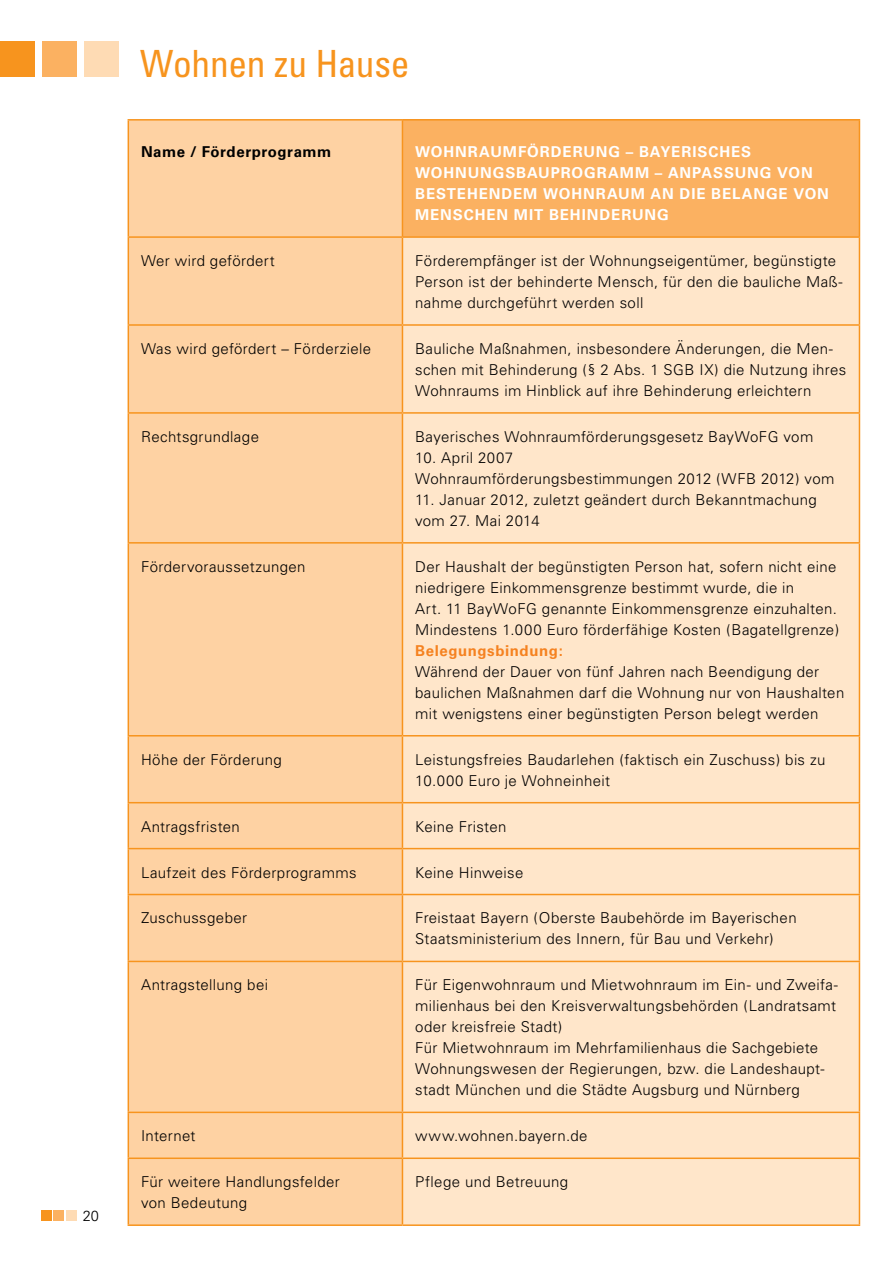
<style>
.page{position:relative;width:893px;height:1263px;background:#fff}
.page>*{position:absolute;margin:0;border:0;box-sizing:border-box;transform-origin:0 0}
.t1{font:condensed 37.5px "Univers";letter-spacing:-.01em;color:#f7941e}
.t2{font:300 15px/21px "Univers";letter-spacing:.025em;color:#000}
.t3{font:700 15px "Univers";letter-spacing:.055em;color:#fff}
.t4{font:700 15px "Univers";letter-spacing:.035em;color:#000}
.t5{font:700 15px "Univers";letter-spacing:.04em;color:#f58220}
.t6{font:300 14.55px "Univers";color:#000}
</style>
<div class="page">
<div style="left:0;top:42px;width:34px;height:35px;background:#f7941e"></div>
<div style="left:42px;top:42px;width:34px;height:35px;background:#fbb161"></div>
<div style="left:84px;top:42px;width:35px;height:35px;background:#fedbb4"></div>
<div style="left:41px;top:1210px;width:10px;height:11px;background:#f7941e"></div>
<div style="left:54px;top:1210px;width:10px;height:11px;background:#fbb161"></div>
<div style="left:66px;top:1210px;width:11px;height:11px;background:#fedbb4"></div>
<div style="left:129px;top:121px;width:273px;height:1103px;background:#fed2a3"></div>
<div style="left:402px;top:120px;width:457px;height:117px;background:#fbb161"></div>
<div style="left:403px;top:238px;width:456px;height:986px;background:#ffe6ca"></div>
<hr style="left:128px;top:119px;width:274px;height:2px;background:#f7941e">
<hr style="left:128px;top:121px;width:1px;height:115px;background:#f7941e">
<hr style="left:402px;top:119px;width:458px;height:2px;background:#f7941e">
<hr style="left:402px;top:121px;width:1px;height:115px;background:#f7941e">
<hr style="left:859px;top:121px;width:1px;height:115px;background:#f7941e">
<hr style="left:128px;top:236px;width:274px;height:2px;background:#f7941e">
<hr style="left:128px;top:238px;width:1px;height:86px;background:#f7941e">
<hr style="left:402px;top:236px;width:458px;height:2px;background:#f7941e">
<hr style="left:402px;top:238px;width:1px;height:86px;background:#f7941e">
<hr style="left:859px;top:238px;width:1px;height:86px;background:#f7941e">
<hr style="left:128px;top:324px;width:274px;height:2px;background:#f7941e">
<hr style="left:128px;top:326px;width:1px;height:86px;background:#f7941e">
<hr style="left:402px;top:324px;width:458px;height:2px;background:#f7941e">
<hr style="left:402px;top:326px;width:1px;height:86px;background:#f7941e">
<hr style="left:859px;top:326px;width:1px;height:86px;background:#f7941e">
<hr style="left:128px;top:412px;width:274px;height:2px;background:#f7941e">
<hr style="left:128px;top:414px;width:1px;height:128px;background:#f7941e">
<hr style="left:402px;top:412px;width:458px;height:2px;background:#f7941e">
<hr style="left:402px;top:414px;width:1px;height:128px;background:#f7941e">
<hr style="left:859px;top:414px;width:1px;height:128px;background:#f7941e">
<hr style="left:128px;top:542px;width:274px;height:2px;background:#f7941e">
<hr style="left:128px;top:544px;width:1px;height:191px;background:#f7941e">
<hr style="left:402px;top:542px;width:458px;height:2px;background:#f7941e">
<hr style="left:402px;top:544px;width:1px;height:191px;background:#f7941e">
<hr style="left:859px;top:544px;width:1px;height:191px;background:#f7941e">
<hr style="left:128px;top:735px;width:274px;height:1px;background:#f7941e">
<hr style="left:128px;top:736px;width:1px;height:66px;background:#f7941e">
<hr style="left:402px;top:735px;width:458px;height:1px;background:#f7941e">
<hr style="left:402px;top:736px;width:1px;height:66px;background:#f7941e">
<hr style="left:859px;top:736px;width:1px;height:66px;background:#f7941e">
<hr style="left:128px;top:802px;width:274px;height:1px;background:#f7941e">
<hr style="left:128px;top:803px;width:1px;height:45px;background:#f7941e">
<hr style="left:402px;top:802px;width:458px;height:1px;background:#f7941e">
<hr style="left:402px;top:803px;width:1px;height:45px;background:#f7941e">
<hr style="left:859px;top:803px;width:1px;height:45px;background:#f7941e">
<hr style="left:128px;top:848px;width:274px;height:1px;background:#f7941e">
<hr style="left:128px;top:849px;width:1px;height:45px;background:#f7941e">
<hr style="left:402px;top:848px;width:458px;height:1px;background:#f7941e">
<hr style="left:402px;top:849px;width:1px;height:45px;background:#f7941e">
<hr style="left:859px;top:849px;width:1px;height:45px;background:#f7941e">
<hr style="left:128px;top:894px;width:274px;height:1px;background:#f7941e">
<hr style="left:128px;top:895px;width:1px;height:66px;background:#f7941e">
<hr style="left:402px;top:894px;width:458px;height:1px;background:#f7941e">
<hr style="left:402px;top:895px;width:1px;height:66px;background:#f7941e">
<hr style="left:859px;top:895px;width:1px;height:66px;background:#f7941e">
<hr style="left:128px;top:961px;width:274px;height:1px;background:#f7941e">
<hr style="left:128px;top:962px;width:1px;height:149px;background:#f7941e">
<hr style="left:402px;top:961px;width:458px;height:1px;background:#f7941e">
<hr style="left:402px;top:962px;width:1px;height:149px;background:#f7941e">
<hr style="left:859px;top:962px;width:1px;height:149px;background:#f7941e">
<hr style="left:128px;top:1111px;width:274px;height:2px;background:#f7941e">
<hr style="left:128px;top:1113px;width:1px;height:44px;background:#f7941e">
<hr style="left:402px;top:1111px;width:458px;height:2px;background:#f7941e">
<hr style="left:402px;top:1113px;width:1px;height:44px;background:#f7941e">
<hr style="left:859px;top:1113px;width:1px;height:44px;background:#f7941e">
<hr style="left:128px;top:1157px;width:274px;height:2px;background:#f7941e">
<hr style="left:128px;top:1159px;width:1px;height:65px;background:#f7941e">
<hr style="left:402px;top:1157px;width:458px;height:2px;background:#f7941e">
<hr style="left:402px;top:1159px;width:1px;height:65px;background:#f7941e">
<hr style="left:859px;top:1159px;width:1px;height:65px;background:#f7941e">
<hr style="left:128px;top:1224px;width:274px;height:2px;background:#f7941e">
<hr style="left:402px;top:1224px;width:458px;height:2px;background:#f7941e">
<p class="t6" style="left:83px;top:1207px;width:18px">20</p>
<h1 class="t1" style="left:140px;top:40px;width:271px">Wohnen zu Hause</h1>
<p class="t4" style="left:141px;top:143px;width:192px">NAME / FÖRDERPROGRAMM</p>
<p class="t3" style="left:415px;top:143px;width:29px">WOHN</p>
<p class="t3" style="left:468px;top:143px;width:25px">RAUMFÖ</p>
<p class="t3" style="left:540px;top:143px;width:57px">RDERUNG</p>
<p class="t3" style="left:626px;top:143px;width:105px">– BAYERISCHES</p>
<p class="t3" style="left:415px;top:164px;width:29px">WOHNUNGSBAUP</p>
<p class="t3" style="left:561px;top:164px;width:62px">ROG RAMM</p>
<p class="t3" style="left:655px;top:164px;width:38px">– ANPASSUNG</p>
<p class="t3" style="left:777px;top:164px;width:13px">VON</p>
<p class="t3" style="left:415px;top:185px;width:12px">BESTEHENDEM</p>
<p class="t3" style="left:543px;top:185px;width:29px">WOHN</p>
<p class="t3" style="left:596px;top:185px;width:25px">RAUM</p>
<p class="t3" style="left:651px;top:185px;width:39px">AN DIE</p>
<p class="t3" style="left:711px;top:185px;width:23px">BELANGE</p>
<p class="t3" style="left:793px;top:185px;width:13px">VON</p>
<p class="t3" style="left:415px;top:206px;width:27px">MENS</p>
<p class="t3" style="left:464px;top:206px;width:23px">CHEN</p>
<p class="t3" style="left:514px;top:206px;width:11px">MIT</p>
<p class="t3" style="left:549px;top:206px;width:22px">BEHINDE</p>
<p class="t3" style="left:621px;top:206px;width:24px">RUNG</p>
<p class="t2" style="left:141px;top:250px;width:135px">Wer wird gefördert</p>
<p class="t2" style="left:415px;top:250px;width:429px">Förderempfänger ist der Wohnungseigentümer, begünstigte<br>Person ist der behinderte Mensch, für den die bauliche Maß&shy;nahme durchgeführt werden soll</p>
<p class="t2" style="left:141px;top:338px;width:232px">Was wird gefördert – Förderziele</p>
<p class="t2" style="left:415px;top:338px;width:433px">Bauliche Maßnahmen, insbesondere Änderungen, die Men&shy;schen mit Behinderung (§ 2 Abs. 1 SGB IX) die Nutzung ihres<br>Wohnraums im Hinblick auf ihre Behinderung erleichtern</p>
<p class="t2" style="left:141px;top:426px;width:120px">Rechtsgrundlage</p>
<p class="t2" style="left:415px;top:426px;width:400px">Bayerisches Wohnraumförderungsgesetz BayWoFG vom</p>
<p class="t2" style="left:415px;top:447px;width:421px">10. April 2007<br>Wohnraumförderungsbestimmungen 2012 (WFB 2012) vom</p>
<p class="t2" style="left:415px;top:489px;width:403px">11. Januar 2012, zuletzt geändert durch Bekanntmachung vom 27. Mai 2014</p>
<p class="t2" style="left:141px;top:556px;width:166px">Fördervoraussetzungen</p>
<p class="t2" style="left:415px;top:556px;width:426px">Der Haushalt der begünstigten Person hat, sofern nicht eine niedrigere Einkommensgrenze bestimmt wurde, die in<br>Art. 11 BayWoFG genannte Einkommensgrenze einzuhalten.<br>Mindestens 1.000 Euro förderfähige Kosten (Bagatellgrenze)</p>
<p class="t5" style="left:415px;top:642px;width:149px">BELEGUNGSBINDUNG:</p>
<p class="t2" style="left:415px;top:661px;width:431px">Während der Dauer von fünf Jahren nach Beendigung der baulichen Maßnahmen darf die Wohnung nur von Haushalten mit wenigstens einer begünstigten Person belegt werden</p>
<p class="t2" style="left:141px;top:749px;width:142px">Höhe der Förderung</p>
<p class="t2" style="left:415px;top:749px;width:412px">Leistungsfreies Baudarlehen (faktisch ein Zuschuss) bis zu<br>10.000 Euro je Wohneinheit</p>
<p class="t2" style="left:141px;top:816px;width:100px">Antragsfristen</p>
<p class="t2" style="left:415px;top:816px;width:93px">Keine Fristen</p>
<p class="t2" style="left:141px;top:862px;width:217px">Laufzeit des Förderprogramms</p>
<p class="t2" style="left:415px;top:862px;width:110px">Keine Hinweise</p>
<p class="t2" style="left:141px;top:908px;width:108px">Zuschussgeber</p>
<p class="t2" style="left:415px;top:908px;width:383px">Freistaat Bayern (Oberste Baubehörde im Bayerischen<br>Staatsministerium des Innern, für Bau und Verkehr)</p>
<p class="t2" style="left:141px;top:974px;width:129px">Antragstellung bei</p>
<p class="t2" style="left:415px;top:974px;width:424px">Für Eigenwohnraum und Mietwohnraum im Ein- und Zweifa&shy;milienhaus bei den Kreisverwaltungsbehörden (Landratsamt oder kreisfreie Stadt)<br>Für Mietwohnraum im Mehrfamilienhaus die Sachgebiete Wohnungswesen der Regierungen, bzw. die Landeshaupt&shy;stadt München und die Städte Augsburg und Nürnberg</p>
<p class="t2" style="left:141px;top:1125px;width:56px">Internet</p>
<p class="t2" style="left:415px;top:1125px;width:174px">www.wohnen.bayern.de</p>
<p class="t2" style="left:141px;top:1171px;width:200px">Für weitere Handlungsfelder von Bedeutung</p>
<p class="t2" style="left:415px;top:1171px;width:155px">Pflege und Betreuung</p>
</div>
